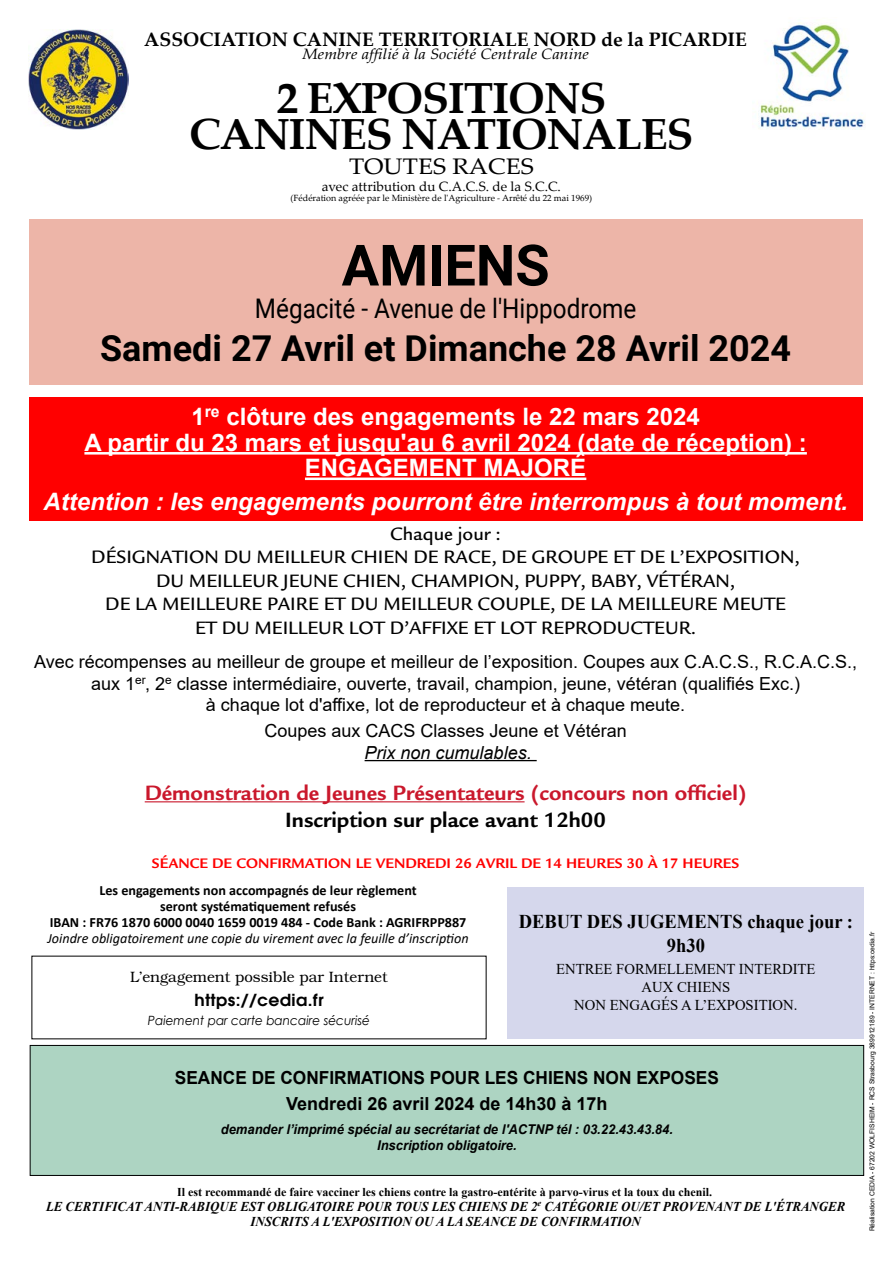
<style>
.page{position:relative;width:893px;height:1263px;background:#fff}
.page>*{position:absolute;margin:0;border:0;box-sizing:border-box;transform-origin:0 0}
.t1{font:700 57px "Roboto";color:#000}
.t2{font:700 43.5px/36px "Palatino Linotype";letter-spacing:-.03em;color:#000;text-align:center}
.t3{font:700 36px "Roboto";color:#000}
.t4{font:27px "Roboto";color:#000;scale:.9 1}
.t5{font:700 24px/25.5px "Arial";color:#fff;text-align:center}
.t6{font:italic 700 24px "Arial";color:#fff}
.t7{font:700 22.5px "Legacy Sans";color:#ca182c}
.t8{font:700 22.5px "Legacy Sans";color:#000}
.t9{font:22.5px "Palatino Linotype";color:#000;scale:1.1 1}
.t10{font:500 19.5px/23.4px "Legacy Sans";color:#000;text-align:center}
.t11{font:700 19.5px "Palatino Linotype";color:#000}
.t12{font:700 19.5px/23.4px "Times New Roman";color:#000;text-align:center;scale:.95 1}
.t13{font:18px/21.6px "Arial";color:#000;text-align:center}
.t14{font:700 18px/25.8px "Arial";color:#000;text-align:center;scale:.96 1}
.t15{font:italic 18px "Arial";color:#000}
.t16{font:600 16.5px "Avant Garde";letter-spacing:.02em;color:#000;scale:1.04 1}
.t17{font:15px/18px "Times New Roman";color:#000;text-align:center}
.t18{font:700 15px "Legacy Sans";color:#f00}
.t19{font:italic 15px "Palatino Linotype";color:#000;scale:1.1 1}
.t20{font:300 15px "Bookman";color:#000}
.t21{font:700 14.1px/15.9px "Calibri";color:#000;text-align:center}
.t22{font:italic 14.1px "Calibri";color:#000}
.t23{font:italic 700 13.5px/15px "Times New Roman";color:#000;text-align:center;scale:.95 1}
.t24{font:italic 700 13.5px/16.2px "Arial";color:#000;text-align:center;scale:.96 1}
.t25{font:13.5px "Palatino Linotype";color:#000}
.t26{font:italic 12.75px "Century Gothic";color:#000;scale:.95 1}
.t27{font:700 12px "Times New Roman";color:#000}
.t28{font:9px "Palatino Linotype";color:#000}
.t29{font:6.75px "Arial";color:#000}
</style>
<div class="page">
<img style="left:759px;top:22px;width:106px;height:107px">
<img style="left:29px;top:30px;width:99px;height:99px">
<hr style="left:365px;top:760px;width:172px;height:1px;background:#000">
<hr style="left:145px;top:801px;width:380px;height:1px;background:#ca182c">
<div style="left:29px;top:397px;width:833px;height:124px;background:#f00"></div>
<hr style="left:84px;top:452px;width:723px;height:3px;background:#fff">
<hr style="left:305px;top:477px;width:281px;height:3px;background:#fff">
<div style="left:30px;top:1045px;width:834px;height:130px;background:#add4c2"></div>
<div style="left:30px;top:1045px;width:834px;height:131px;border:1px solid #000"></div>
<div style="left:508px;top:887px;width:356px;height:151px;background:#d5d7ec"></div>
<div style="left:29px;top:219px;width:833px;height:166px;background:#edb5a8"></div>
<p class="t11" style="left:144px;top:25px;width:604px">ASSOCIATION CANINE TERRITORIALE NORD de la PICARDIE</p>
<p class="t19" style="left:302px;top:43px;width:262px">Membre affilié à la Société Centrale Canine</p>
<h2 class="t2" style="left:189px;top:79px;width:506px">2 EXPOSITIONS<br>CANINES NATIONALES</h2>
<p class="t9" style="left:349px;top:150px;width:170px">TOUTES RACES</p>
<p class="t25" style="left:322px;top:176px;width:241px">avec attribution du C.A.C.S. de la S.C.C.</p>
<p class="t28" style="left:290px;top:192px;width:303px">(Fédération agréée par le Ministère de l'Agriculture - Arrêté du 22 mai 1969)</p>
<h1 class="t1" style="left:342px;top:225px;width:210px">AMIENS</h1>
<h3 class="t4" style="left:255px;top:289px;width:425px">Mégacité - Avenue de l'Hippodrome</h3>
<h3 class="t3" style="left:100px;top:323px;width:692px">Samedi 27 Avril et Dimanche 28 Avril 2024</h3>
<h3 class="t5" style="left:84px;top:404px;width:724px">1<sup>re</sup> clôture des engagements le 22 mars 2024<br>A partir du 23 mars et jusqu'au 6 avril 2024 (date de réception) :<br>ENGAGEMENT MAJORÉ</h3>
<h3 class="t6" style="left:44px;top:486px;width:806px">Attention : les engagements pourront être interrompus à tout moment.</h3>
<p class="t10" style="left:91px;top:522px;width:710px">Chaque jour :<br>DÉSIGNATION DU MEILLEUR CHIEN DE RACE, DE GROUPE ET DE L’EXPOSITION, DU MEILLEUR JEUNE CHIEN, CHAMPION, PUPPY, BABY, VÉTÉRAN,<br>DE LA MEILLEURE PAIRE ET DU MEILLEUR COUPLE, DE LA MEILLEURE MEUTE<br>ET DU MEILLEUR LOT D’AFFIXE ET LOT REPRODUCTEUR.</p>
<p class="t13" style="left:34px;top:651px;width:824px">Avec récompenses au meilleur de groupe et meilleur de l’exposition. Coupes aux C.A.C.S., R.C.A.C.S., aux 1<sup>er</sup>, 2<sup>e</sup> classe intermédiaire, ouverte, travail, champion, jeune, vétéran (qualifiés Exc.)<br>à chaque lot d'affixe, lot de reproducteur et à chaque meute.</p>
<p class="t13" style="left:265px;top:720px;width:364px">Coupes aux CACS Classes Jeune et Vétéran</p>
<p class="t15" style="left:365px;top:741px;width:169px">Prix non cumulables.</p>
<p class="t7" style="left:145px;top:779px;width:603px">Démonstration de Jeunes Présentateurs (concours non officiel)</p>
<p class="t8" style="left:285px;top:806px;width:322px">Inscription sur place avant 12h00</p>
<p class="t18" style="left:152px;top:854px;width:589px">SÉANCE DE CONFIRMATION LE VENDREDI 26 AVRIL DE 14 HEURES 30 À 17 HEURES</p>
<p class="t21" style="left:50px;top:882px;width:418px">Les engagements non accompagnés de leur règlement<br>seront systématiquement refusés<br>IBAN : FR76 1870 6000 0040 1659 0019 484 - Code Bank : AGRIFRPP887</p>
<p class="t22" style="left:47px;top:928px;width:423px">Joindre obligatoirement une copie du virement avec la feuille d’inscription</p>
<p class="t20" style="left:130px;top:968px;width:259px">L’engagement possible par Internet</p>
<p class="t16" style="left:194px;top:989px;width:126px">https://cedia.fr</p>
<p class="t26" style="left:148px;top:1012px;width:235px">Paiement par carte bancaire sécurisé</p>
<p class="t12" style="left:519px;top:909px;width:353px">DEBUT DES JUGEMENTS chaque jour :<br>9h30</p>
<p class="t17" style="left:556px;top:959px;width:261px">ENTREE FORMELLEMENT INTERDITE<br>AUX CHIENS<br>NON ENGAGÉS A L’EXPOSITION.</p>
<p class="t14" style="left:175px;top:1065px;width:568px">SEANCE DE CONFIRMATIONS POUR LES CHIENS NON EXPOSES<br>Vendredi 26 avril 2024 de 14h30 à 17h</p>
<p class="t24" style="left:221px;top:1121px;width:472px">demander l’imprimé spécial au secrétariat de l'ACTNP tél : 03.22.43.43.84.<br>Inscription obligatoire.</p>
<p class="t27" style="left:177px;top:1183px;width:536px">Il est recommandé de faire vacciner les chiens contre la gastro-entérite à parvo-virus et la toux du chenil.</p>
<p class="t23" style="left:46px;top:1198px;width:843px">LE CERTIFICAT ANTI-RABIQUE EST OBLIGATOIRE POUR TOUS LES CHIENS DE 2<sup>e</sup> CATÉGORIE OU/ET PROVENANT DE L'ÉTRANGER<br>INSCRITS A L'EXPOSITION OU A LA SEANCE DE CONFIRMATION</p>
<p class="t29" style="left:867px;top:1231px;width:301px;rotate:-90deg">Réalisation CEDIA - 67202 WOLFISHEIM - RCS Strasbourg 389912189 - INTERNET : https:cedia.fr</p>
</div>
